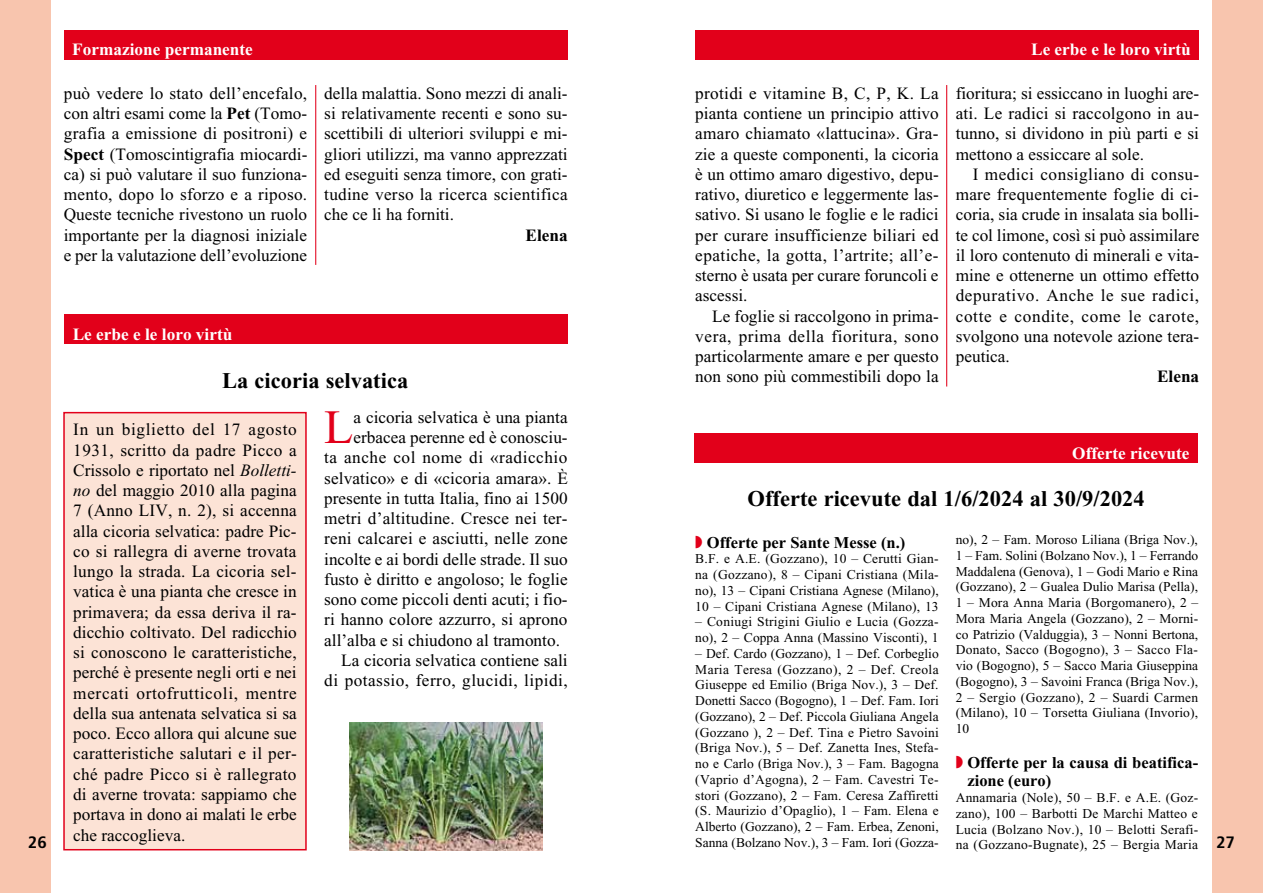
<style>
.page{position:relative;width:1263px;height:893px;background:#fff}
.page>*{position:absolute;margin:0;border:0;box-sizing:border-box;transform-origin:0 0}
.t1{font:47.85px "Times New Roman";color:#e2001a}
.t2{font:700 22.5px "Times New Roman";color:#000}
.t3{font:17.25px/20.2px "Times New Roman";color:#000;text-align:justify}
.t4{font:700 17.25px "Times New Roman";color:#fff}
.t5{font:17.25px "Times New Roman";letter-spacing:.025em;color:#000}
.t6{font:17.25px "Times New Roman";letter-spacing:.03em;color:#000}
.t7{font:700 17.25px "Times New Roman";color:#000}
.t8{font:700 16.5px/18.8px "Times New Roman";color:#000}
.t9{font:700 condensed 16.5px "Frutiger";color:#000;scale:1.1 1}
.t10{font:13.5px/15.8px "Times New Roman";letter-spacing:.01em;color:#000;text-align:justify}
.s1{font-weight:700}
.s2{font-style:italic}
</style>
<div class="page">
<div style="left:64px;top:30px;width:504px;height:30px;background:#e2001a"></div>
<div style="left:0;top:0;width:51px;height:893px;background:#f8c5ae"></div>
<div style="left:695px;top:30px;width:504px;height:30px;background:#e2001a"></div>
<div style="left:1212px;top:0;width:51px;height:893px;background:#f8c5ae"></div>
<hr style="left:315px;top:85px;width:1px;height:180px;background:#e2001a">
<hr style="left:946px;top:85px;width:1px;height:301px;background:#e2001a">
<div style="left:64px;top:413px;width:242px;height:437px;background:#fce3d6"></div>
<div style="left:63px;top:412px;width:244px;height:438px;border:2px solid #e2001a"></div>
<img style="left:350px;top:722px;width:192px;height:128px">
<div style="left:694px;top:433px;width:504px;height:30px;background:#e2001a"></div>
<div style="left:64px;top:314px;width:504px;height:30px;background:#e2001a"></div>
<p class="t4" style="left:72px;top:40px;width:182px">Formazione permanente</p>
<p class="t4" style="left:1031px;top:40px;width:161px">Le erbe e le loro virtù</p>
<p class="t3" style="left:324px;top:83px;width:245px">della malattia. Sono mezzi di anali&shy;si relativamente recenti e sono su&shy;scettibili di ulteriori sviluppi e mi&shy;gliori utilizzi, ma vanno apprezzati ed eseguiti senza timore, con grati&shy;tudine verso la ricerca scientifica che ce li ha forniti.</p>
<p class="t7" style="left:525px;top:225px;width:44px">Elena</p>
<p class="t3" style="left:695px;top:83px;width:245px">protidi e vitamine B, C, P, K. La pianta contiene un principio attivo amaro chiamato «lattucina». Gra&shy;zie a queste componenti, la cicoria è un ottimo amaro digestivo, depu&shy;rativo, diuretico e leggermente las&shy;sativo. Si usano le foglie e le radici per curare insufficienze biliari ed epatiche, la gotta, l’artrite; all’e&shy;sterno è usata per curare foruncoli e ascessi.</p>
<p class="t3" style="left:695px;top:306px;width:245px;text-indent:17px">Le foglie si raccolgono in prima&shy;vera, prima della fioritura, sono particolarmente amare e per questo non sono più commestibili dopo la</p>
<p class="t3" style="left:64px;top:83px;width:245px">può vedere lo stato dell’encefalo, con altri esami come la <span class="s1">Pet</span> (Tomo&shy;grafia a emissione di positroni) e <span class="s1">Spect</span> (Tomoscintigrafia miocardi&shy;ca) si può valutare il suo funziona&shy;mento, dopo lo sforzo e a riposo.<br>Queste tecniche rivestono un ruolo importante per la diagnosi iniziale e per la valutazione dell’evoluzione</p>
<p class="t3" style="left:956px;top:83px;width:245px">fioritura; si essiccano in luoghi are&shy;ati. Le radici si raccolgono in au&shy;tunno, si dividono in più parti e si mettono a essiccare al sole.</p>
<p class="t3" style="left:956px;top:164px;width:245px;text-indent:17px">I medici consigliano di consu&shy;mare frequentemente foglie di ci&shy;coria, sia crude in insalata sia bolli&shy;te col limone, così si può assimilare il loro contenuto di minerali e vita&shy;mine e ottenerne un ottimo effetto depurativo. Anche le sue radici, cotte e condite, come le carote, svolgono una notevole azione tera&shy;peutica.</p>
<p class="t7" style="left:1157px;top:367px;width:44px">Elena</p>
<p class="t4" style="left:73px;top:324px;width:161px">Le erbe e le loro virtù</p>
<h2 class="t2" style="left:222px;top:368px;width:188px">La cicoria selvatica</h2>
<p class="t3" style="left:73px;top:420px;width:225px">In un biglietto del 17 agosto 1931, scritto da padre Picco a Crissolo e riportato nel <span class="s2">Bolletti&shy;no</span> del maggio 2010 alla pagina 7 (Anno LIV, n. 2), si accenna alla cicoria selvatica: padre Pic&shy;co si rallegra di averne trovata lungo la strada. La cicoria sel&shy;vatica è una pianta che cresce in primavera; da essa deriva il ra&shy;dicchio coltivato. Del radicchio si conoscono le caratteristiche, perché è presente negli orti e nei mercati ortofrutticoli, mentre della sua antenata selvatica si sa poco. Ecco allora qui alcune sue caratteristiche salutari e il per&shy;ché padre Picco si è rallegrato di averne trovata: sappiamo che portava in dono ai malati le erbe che raccoglieva.</p>
<h1 class="t1" style="left:324px;top:401px;width:31px">L</h1>
<p class="t3" style="left:353px;top:407px;width:216px">a cicoria selvatica è una pianta</p>
<p class="t3" style="left:353px;top:427px;width:216px">erbacea perenne ed è conosciu-</p>
<p class="t6" style="left:324px;top:448px;width:245px">ta anche col nome di «radicchio</p>
<p class="t3" style="left:324px;top:468px;width:245px">selvatico» e di «cicoria amara». È</p>
<p class="t3" style="left:324px;top:488px;width:245px">presente in tutta Italia, fino ai 1500</p>
<p class="t3" style="left:324px;top:508px;width:245px">metri d’altitudine. Cresce nei ter-</p>
<p class="t3" style="left:324px;top:528px;width:245px">reni calcarei e asciutti, nelle zone</p>
<p class="t3" style="left:324px;top:549px;width:245px">incolte e ai bordi delle strade. Il suo</p>
<p class="t3" style="left:324px;top:569px;width:245px">fusto è diritto e angoloso; le foglie</p>
<p class="t3" style="left:324px;top:589px;width:245px">sono come piccoli denti acuti; i fio-</p>
<p class="t3" style="left:324px;top:609px;width:245px">ri hanno colore azzurro, si aprono</p>
<p class="t3" style="left:324px;top:630px;width:237px">all’alba e si chiudono al tramonto.</p>
<p class="t3" style="left:341px;top:650px;width:228px">La cicoria selvatica contiene sali</p>
<p class="t5" style="left:324px;top:671px;width:245px">di potassio, ferro, glucidi, lipidi,</p>
<p class="t4" style="left:1072px;top:443px;width:119px">Offerte ricevute</p>
<h2 class="t2" style="left:748px;top:486px;width:399px">Offerte ricevute dal 1/6/2024 al 30/9/2024</h2>
<p class="t8" style="left:707px;top:533px;width:200px">Offerte per Sante Messe (n.)</p>
<p class="t10" style="left:695px;top:551px;width:245px">B.F. e A.E. (Gozzano), 10 – Cerutti Gian&shy;na (Gozzano), 8 – Cipani Cristiana (Mila&shy;no), 13 – Cipani Cristiana Agnese (Milano), 10 – Cipani Cristiana Agnese (Milano), 13</p>
<p class="t10" style="left:695px;top:614px;width:245px">– Coniugi Strigini Giulio e Lucia (Gozza&shy;no), 2 – Coppa Anna (Massino Visconti), 1</p>
<p class="t10" style="left:695px;top:645px;width:245px">– Def. Cardo (Gozzano), 1 – Def. Corbeglio Maria Teresa (Gozzano), 2 – Def. Creola Giuseppe ed Emilio (Briga Nov.), 3 – Def.<br>Donetti Sacco (Bogogno), 1 – Def. Fam. Iori (Gozzano), 2 – Def. Piccola Giuliana Angela (Gozzano ), 2 – Def. Tina e Pietro Savoini (Briga Nov.), 5 – Def. Zanetta Ines, Stefa&shy;no e Carlo (Briga Nov.), 3 – Fam. Bagogna (Vaprio d’Agogna), 2 – Fam. Cavestri Te&shy;stori (Gozzano), 2 – Fam. Ceresa Zaffiretti (S. Maurizio d’Opaglio), 1 – Fam. Elena e Alberto (Gozzano), 2 – Fam. Erbea, Zenoni, Sanna (Bolzano Nov.), 3 – Fam. Iori (Gozza-</p>
<p class="t10" style="left:956px;top:532px;width:244px">no), 2 – Fam. Moroso Liliana (Briga Nov.), 1 – Fam. Solini (Bolzano Nov.), 1 – Ferrando Maddalena (Genova), 1 – Godi Mario e Rina (Gozzano), 2 – Gualea Dulio Marisa (Pella), 1 – Mora Anna Maria (Borgomanero), 2 – Mora Maria Angela (Gozzano), 2 – Morni&shy;co Patrizio (Valduggia), 3 – Nonni Bertona, Donato, Sacco (Bogogno), 3 – Sacco Fla&shy;vio (Bogogno), 5 – Sacco Maria Giuseppina (Bogogno), 3 – Savoini Franca (Briga Nov.), 2 – Sergio (Gozzano), 2 – Suardi Carmen (Milano), 10 – Torsetta Giuliana (Invorio), 10</p>
<p class="t8" style="left:967px;top:753px;width:232px">Offerte per la causa di beatifica&shy;zione (euro)</p>
<p class="t10" style="left:956px;top:790px;width:244px">Annamaria (Nole), 50 – B.F. e A.E. (Goz&shy;zano), 100 – Barbotti De Marchi Matteo e Lucia (Bolzano Nov.), 10 – Belotti Serafi&shy;na (Gozzano-Bugnate), 25 – Bergia Maria</p>
<p class="t9" style="left:28px;top:832px;width:19px">26</p>
<p class="t9" style="left:1216px;top:832px;width:19px">27</p>
</div>
